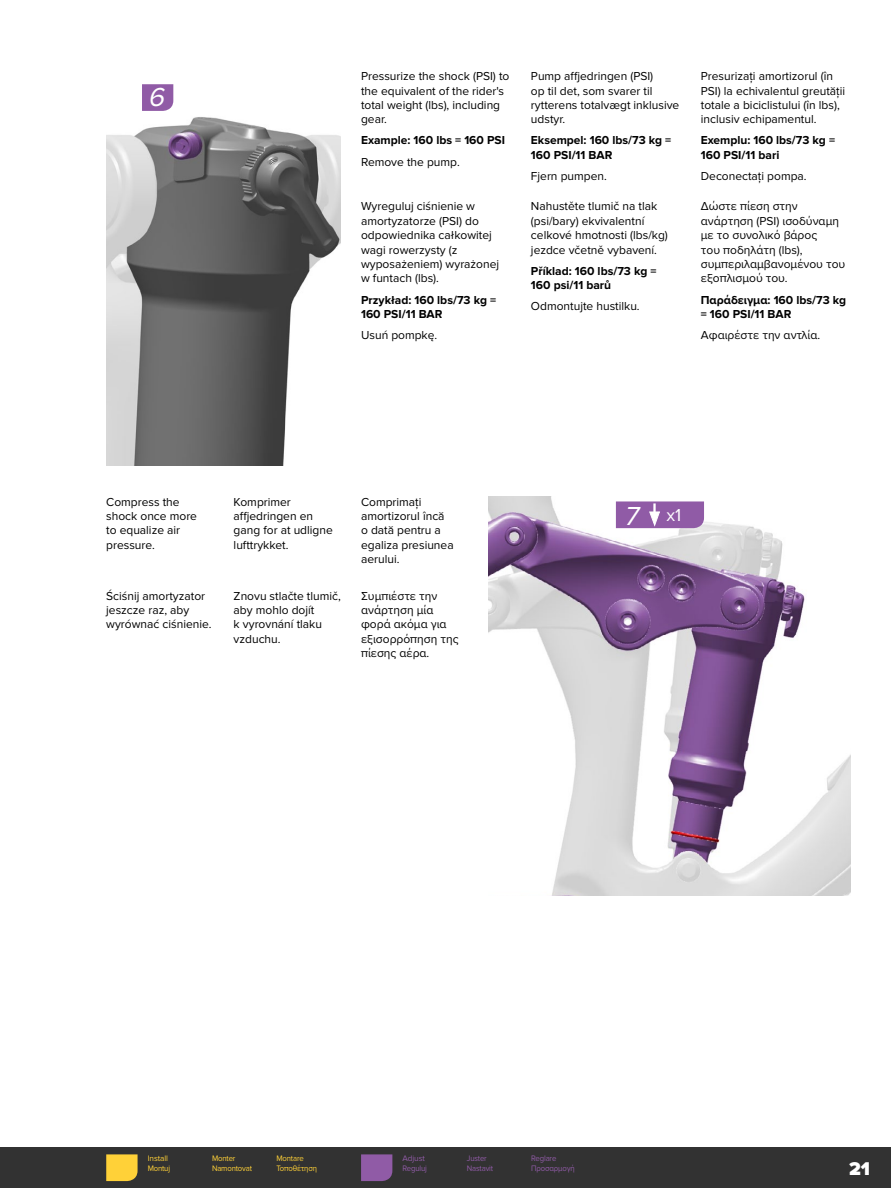
<style>
.page{position:relative;width:891px;height:1188px;background:#fff}
.page>*{position:absolute;margin:0;border:0;box-sizing:border-box;transform-origin:0 0}
.User_Manual_Number_F{font:italic 27px "Proxima Nova";color:#fff}
.t1{font:900 19.2px "Proxima Nova";color:#fff}
.User_Manual_Number_F-2{font:18px "Proxima Nova";color:#fff}
.User_Manual_Text_-_N{font:12px/14.4px "Proxima Nova";color:#000}
.User_Manual_Text_-_N-2{font:700 12px/14.4px "Proxima Nova";color:#000}
.Legend_Flag_Text{font:8.25px "Proxima Nova";letter-spacing:-.02em;color:#ffd138;scale:.94 1}
.Legend_Flag_Text-2{font:8.25px "Proxima Nova";letter-spacing:-.02em;color:#905ba6;scale:.94 1}
.Legend_Flag_Text-3{font:8.25px "Proxima Nova";letter-spacing:-.02em;color:#ffd138}
.Legend_Flag_Text-4{font:8.25px "Proxima Nova";letter-spacing:-.02em;color:#905ba6}
</style>
<div class="page">
<div style="left:0;top:1148px;width:891px;height:40px;background:#323232"></div>
<img style="left:106px;top:84px;width:235px;height:382px">
<img style="left:489px;top:496px;width:361px;height:400px">
<svg style="left:616px;top:501px;width:88px;height:27px;background:#9766ab"></svg>
<svg style="left:106px;top:1154px;width:32px;height:27px"></svg>
<svg style="left:361px;top:1154px;width:31px;height:27px"></svg>
<svg style="left:142px;top:84px;width:31px;height:27px"></svg>
<p class="User_Manual_Number_F" style="left:148px;top:82px;width:24px">6</p>
<p class="User_Manual_Text_-_N" style="left:361px;top:69px;width:150px">Pressurize the shock (PSI) to the equivalent of the rider's total weight (lbs), including gear.</p>
<p class="User_Manual_Text_-_N-2" style="left:361px;top:134px;width:145px">Example: 160 lbs = 160 PSI</p>
<p class="User_Manual_Text_-_N" style="left:361px;top:155px;width:100px">Remove the pump.</p>
<p class="User_Manual_Text_-_N" style="left:361px;top:199px;width:140px">Wyreguluj ciśnienie w amortyzatorze (PSI) do odpowiednika całkowitej wagi rowerzysty (z wyposażeniem) wyrażonej w funtach (lbs).</p>
<p class="User_Manual_Text_-_N-2" style="left:361px;top:293px;width:137px">Przykład: 160 lbs/73 kg =<br>160 PSI/11 BAR</p>
<p class="User_Manual_Text_-_N" style="left:361px;top:328px;width:78px">Usuń pompkę.</p>
<p class="User_Manual_Text_-_N" style="left:531px;top:69px;width:150px">Pump affjedringen (PSI)<br>op til det, som svarer til rytterens totalvægt inklusive udstyr.</p>
<p class="User_Manual_Text_-_N-2" style="left:531px;top:134px;width:142px">Eksempel: 160 lbs/73 kg =<br>160 PSI/11 BAR</p>
<p class="User_Manual_Text_-_N" style="left:531px;top:169px;width:77px">Fjern pumpen.</p>
<p class="User_Manual_Text_-_N" style="left:531px;top:199px;width:138px">Nahustěte tlumič na tlak (psi/bary) ekvivalentní celkové hmotnosti (lbs/kg) jezdce včetně vybavení.</p>
<p class="User_Manual_Text_-_N-2" style="left:531px;top:264px;width:127px">Příklad: 160 lbs/73 kg =<br>160 psi/11 barů</p>
<p class="User_Manual_Text_-_N" style="left:531px;top:299px;width:110px">Odmontujte hustilku.</p>
<p class="User_Manual_Text_-_N" style="left:701px;top:69px;width:146px">Presurizați amortizorul (în<br>PSI) la echivalentul greutății totale a biciclistului (în lbs), inclusiv echipamentul.</p>
<p class="User_Manual_Text_-_N-2" style="left:701px;top:134px;width:136px">Exemplu: 160 lbs/73 kg =<br>160 PSI/11 bari</p>
<p class="User_Manual_Text_-_N" style="left:701px;top:169px;width:107px">Deconectați pompa.</p>
<p class="User_Manual_Text_-_N" style="left:701px;top:199px;width:146px">Δώστε πίεση στην ανάρτηση (PSI) ισοδύναμη με το συνολικό βάρος<br>του ποδηλάτη (lbs), συμπεριλαμβανομένου του εξοπλισμού του.</p>
<p class="User_Manual_Text_-_N-2" style="left:701px;top:293px;width:147px">Παράδειγμα: 160 lbs/73 kg = 160 PSI/11 BAR</p>
<p class="User_Manual_Text_-_N" style="left:701px;top:328px;width:121px">Αφαιρέστε την αντλία.</p>
<p class="User_Manual_Text_-_N" style="left:106px;top:495px;width:92px">Compress the shock once more to equalize air pressure.</p>
<p class="User_Manual_Text_-_N" style="left:234px;top:495px;width:101px">Komprimer affjedringen en gang for at udligne lufttrykket.</p>
<p class="User_Manual_Text_-_N" style="left:361px;top:495px;width:94px">Comprimați amortizorul încă o dată pentru a egaliza presiunea aerului.</p>
<p class="User_Manual_Text_-_N" style="left:106px;top:589px;width:107px">Ściśnij amortyzator jeszcze raz, aby wyrównać ciśnienie.</p>
<p class="User_Manual_Text_-_N" style="left:234px;top:589px;width:109px">Znovu stlačte tlumič, aby mohlo dojít<br>k vyrovnání tlaku vzduchu.</p>
<p class="User_Manual_Text_-_N" style="left:361px;top:589px;width:99px">Συμπιέστε την ανάρτηση μία φορά ακόμα για εξισορρόπηση της πίεσης αέρα.</p>
<p class="User_Manual_Number_F" style="left:624px;top:500px;width:22px">7</p>
<p class="User_Manual_Number_F-2" style="left:666px;top:505px;width:16px">x1</p>
<p class="Legend_Flag_Text-3" style="left:148px;top:1153px;width:22px">Install</p>
<p class="Legend_Flag_Text" style="left:212px;top:1153px;width:26px">Monter</p>
<p class="Legend_Flag_Text" style="left:276px;top:1153px;width:31px">Montare</p>
<p class="Legend_Flag_Text" style="left:148px;top:1163px;width:25px">Montuj</p>
<p class="Legend_Flag_Text" style="left:212px;top:1163px;width:44px">Namontovat</p>
<p class="Legend_Flag_Text" style="left:276px;top:1163px;width:45px">Τοποθέτηση</p>
<p class="Legend_Flag_Text-4" style="left:403px;top:1153px;width:24px">Adjust</p>
<p class="Legend_Flag_Text-2" style="left:467px;top:1153px;width:23px">Juster</p>
<p class="Legend_Flag_Text-2" style="left:531px;top:1153px;width:28px">Reglare</p>
<p class="Legend_Flag_Text-2" style="left:403px;top:1163px;width:27px">Reguluj</p>
<p class="Legend_Flag_Text-2" style="left:467px;top:1163px;width:29px">Nastavit</p>
<p class="Legend_Flag_Text-2" style="left:531px;top:1163px;width:48px">Προσαρμογή</p>
<h2 class="t1" style="left:849px;top:1157px;width:22px">21</h2>
</div>
